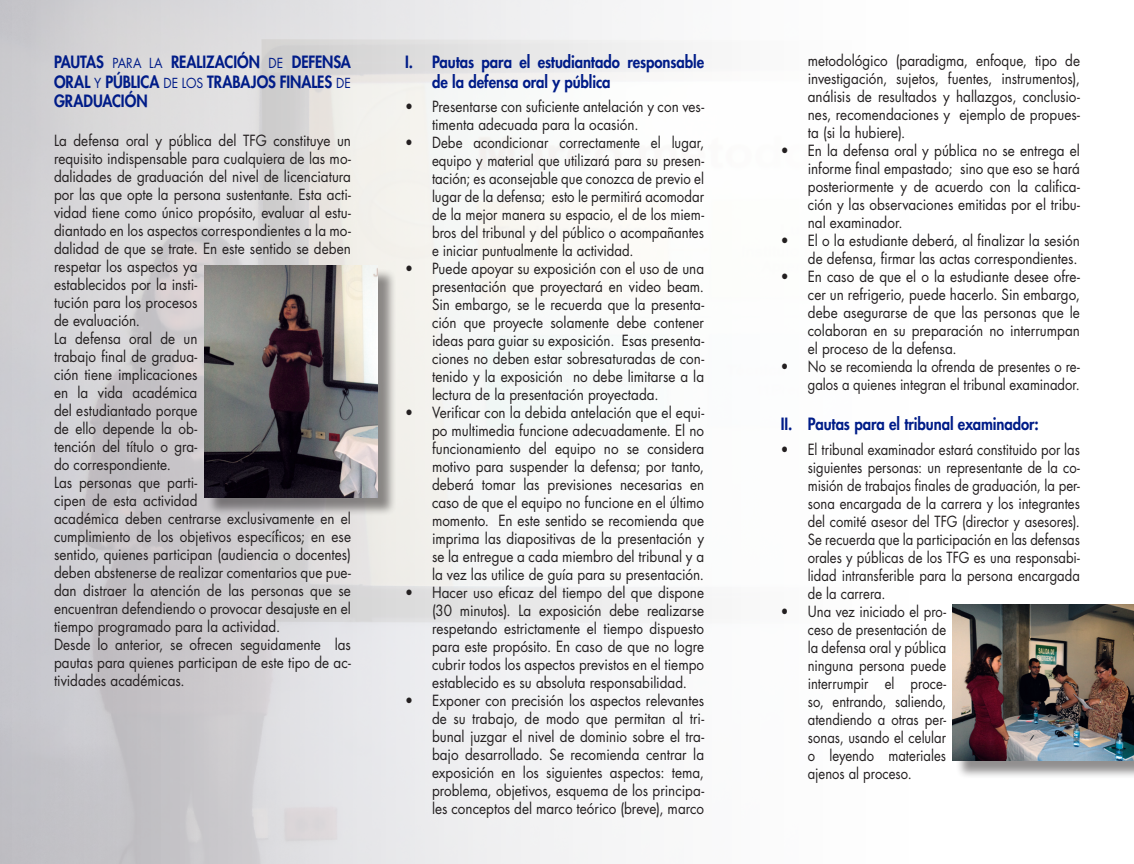
<style>
.page{position:relative;width:1134px;height:864px;background:#fff}
.page>*{position:absolute;margin:0;border:0;box-sizing:border-box;transform-origin:0 0}
.t1{font:800 16.5px/19.8px "Futura Std";letter-spacing:-.005em;color:#001c88;text-align:justify;scale:.9 1}
.t2{font:15px/18px "Futura Std";color:#231f20;text-align:justify;scale:.9 1}
.t3{font:15px/18px "Futura Std";color:#231f20;text-align:justify;scale:.87 1}
.t4{font:15px/18px "Futura Std";color:#231f20;text-align:justify;scale:.88 1}
.s1{font-weight:400;font-size:13.5px}
</style>
<div class="page">
<img style="left:0;top:0;width:1134px;height:864px">
<div style="left:955px;top:607px;width:179px;height:172px;background:#231f20;opacity:.5"></div>
<img style="left:953px;top:605px;width:181px;height:156px">
<div style="left:206px;top:268px;width:191px;height:248px;background:#231f20;opacity:.5"></div>
<img style="left:204px;top:266px;width:174px;height:231px">
<p class="t1" style="left:54px;top:52px;width:331px">PAUTAS <span class="s1">PARA LA</span> REALIZACIÓN <span class="s1">DE</span> DEFENSA ORAL <span class="s1">Y</span> PÚBLICA <span class="s1">DE LOS</span> TRABAJOS FINALES <span class="s1">DE </span>GRADUACIÓN</p>
<p class="t2" style="left:54px;top:131px;width:332px;text-align:left">La defensa oral y pública del TFG constituye un requisito indispensable para cualquiera de las mo&shy;dalidades de graduación del nivel de licenciatura por las que opte la persona sustentante. Esta acti&shy;vidad tiene como único propósito, evaluar al estu&shy;diantado en los aspectos correspondientes a la mo&shy;dalidad de que se trate. En este sentido se deben respetar los aspectos ya<br>establecidos por la insti-<br>tución para los procesos<br>de evaluación.</p>
<p class="t2" style="left:54px;top:329px;width:161px">La defensa oral de un trabajo final de gradua&shy;ción tiene implicaciones en la vida académica del estudiantado porque de ello depende la ob&shy;tención del título o gra&shy;do correspondiente.</p>
<p class="t2" style="left:54px;top:473px;width:332px;text-align:left">Las personas que parti-<br>cipen de esta actividad<br>académica deben centrarse exclusivamente en el cumplimiento de los objetivos específicos; en ese sentido, quienes participan (audiencia o docentes) deben abstenerse de realizar comentarios que pue&shy;dan distraer la atención de las personas que se encuentran defendiendo o provocar desajuste en el tiempo programado para la actividad.</p>
<p class="t2" style="left:54px;top:635px;width:332px">Desde lo anterior, se ofrecen seguidamente las pautas para quienes participan de este tipo de ac&shy;tividades académicas.</p>
<p class="t1" style="left:432px;top:52px;width:304px;text-indent:-27px">I. Pautas para el estudiantado responsable de la defensa oral y pública</p>
<p class="t2" style="left:432px;top:98px;width:304px;text-indent:-27px">• Presentarse con suficiente antelación y con ves&shy;timenta adecuada para la ocasión.</p>
<p class="t4" style="left:432px;top:134px;width:311px;text-indent:-27px">• Debe acondicionar correctamente el lugar, equipo y material que utilizará para su presen&shy;tación; es aconsejable que conozca de previo el lugar de la defensa; esto le permitirá acomodar de la mejor manera su espacio, el de los miem&shy;bros del tribunal y del público o acompañantes e iniciar puntualmente la actividad.</p>
<p class="t2" style="left:432px;top:260px;width:304px;text-indent:-27px">• Puede apoyar su exposición con el uso de una presentación que proyectará en video beam.<br>Sin embargo, se le recuerda que la presenta&shy;ción que proyecte solamente debe contener ideas para guiar su exposición. Esas presenta&shy;ciones no deben estar sobresaturadas de con&shy;tenido y la exposición no debe limitarse a la lectura de la presentación proyectada.</p>
<p class="t2" style="left:432px;top:404px;width:304px;text-indent:-27px">• Verificar con la debida antelación que el equi&shy;po multimedia funcione adecuadamente. El no funcionamiento del equipo no se considera motivo para suspender la defensa; por tanto, deberá tomar las previsiones necesarias en caso de que el equipo no funcione en el último momento. En este sentido se recomienda que imprima las diapositivas de la presentación y se la entregue a cada miembro del tribunal y a la vez las utilice de guía para su presentación.</p>
<p class="t2" style="left:432px;top:584px;width:304px;text-indent:-27px">• Hacer uso eficaz del tiempo del que dispone (30 minutos). La exposición debe realizarse respetando estrictamente el tiempo dispuesto para este propósito. En caso de que no logre cubrir todos los aspectos previstos en el tiempo establecido es su absoluta responsabilidad.</p>
<p class="t2" style="left:432px;top:692px;width:304px;text-indent:-27px">• Exponer con precisión los aspectos relevantes de su trabajo, de modo que permitan al tri&shy;bunal juzgar el nivel de dominio sobre el tra&shy;bajo desarrollado. Se recomienda centrar la exposición en los siguientes aspectos: tema, problema, objetivos, esquema de los principa&shy;les conceptos del marco teórico (breve), marco</p>
<p class="t2" style="left:808px;top:52px;width:304px">metodológico (paradigma, enfoque, tipo de investigación, sujetos, fuentes, instrumentos), análisis de resultados y hallazgos, conclusio&shy;nes, recomendaciones y ejemplo de propues&shy;ta (si la hubiere).</p>
<p class="t2" style="left:808px;top:142px;width:304px;text-indent:-27px">• En la defensa oral y pública no se entrega el informe final empastado; sino que eso se hará posteriormente y de acuerdo con la califica&shy;ción y las observaciones emitidas por el tribu&shy;nal examinador.</p>
<p class="t2" style="left:781px;top:232px;width:334px;text-align:right">• El o la estudiante deberá, al finalizar la sesión de defensa, firmar las actas correspondientes.</p>
<p class="t2" style="left:808px;top:268px;width:304px;text-indent:-27px">• En caso de que el o la estudiante desee ofre&shy;cer un refrigerio, puede hacerlo. Sin embargo, debe asegurarse de que las personas que le colaboran en su preparación no interrumpan el proceso de la defensa.</p>
<p class="t3" style="left:781px;top:358px;width:345px;text-align:right">• No se recomienda la ofrenda de presentes o re&shy;galos a quienes integran el tribunal examinador.</p>
<p class="t1" style="left:781px;top:414px;width:288px">II. Pautas para el tribunal examinador:</p>
<p class="t3" style="left:808px;top:441px;width:314px;text-indent:-27px">• El tribunal examinador estará constituido por las siguientes personas: un representante de la co&shy;misión de trabajos finales de graduación, la per&shy;sona encargada de la carrera y los integrantes del comité asesor del TFG (director y asesores).<br>Se recuerda que la participación en las defensas orales y públicas de los TFG es una responsabi&shy;lidad intransferible para la persona encargada de la carrera.</p>
<p class="t3" style="left:808px;top:603px;width:161px;text-indent:-27px">• Una vez iniciado el pro&shy;ceso de presentación de la defensa oral y pública ninguna persona puede interrumpir el proce&shy;so, entrando, saliendo, atendiendo a otras per&shy;sonas, usando el celular o leyendo materiales ajenos al proceso.</p>
</div>
